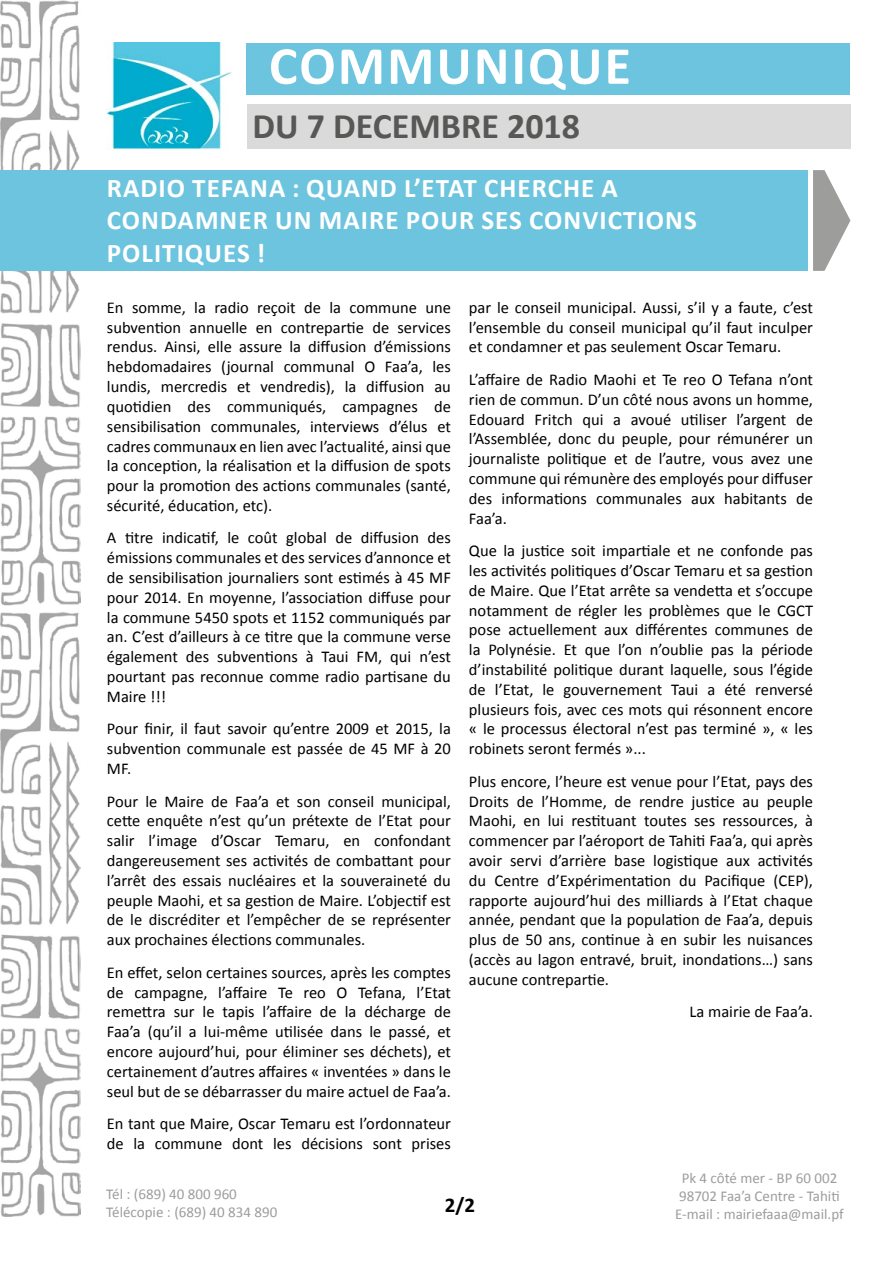
<style>
.page{position:relative;width:893px;height:1263px;background:#fff}
.page>*{position:absolute;margin:0;border:0;box-sizing:border-box;transform-origin:0 0}
.t1{font:700 54px "Calibri";letter-spacing:.04em;color:#fff}
.t2{font:700 36px "Calibri";color:#575756}
.t3{font:700 27px/32.4px "Calibri";letter-spacing:.04em;color:#fff}
.t4{font:700 21px "Calibri";color:#000}
.t5{font:16.5px/19.8px "Calibri";color:#000;text-align:justify}
.t6{font:15px/18px "Calibri";color:#9d9d9c}
</style>
<div class="page">
<img style="left:0;top:0;width:81px;height:1217px">
<div style="left:247px;top:43px;width:603px;height:52px;background:#6dc4de"></div>
<div style="left:0;top:170px;width:808px;height:101px;background:#6dc4de"></div>
<img style="left:106px;top:43px;width:126px;height:107px">
<div style="left:247px;top:104px;width:603px;height:45px;background:#dadada"></div>
<svg style="left:813px;top:170px;width:37px;height:101px"></svg>
<h1 class="t1" style="left:269px;top:31px;width:363px">COMMUNIQUE</h1>
<h2 class="t2" style="left:252px;top:103px;width:329px">DU 7 DECEMBRE 2018</h2>
<h3 class="t3" style="left:107px;top:172px;width:591px">RADIO TEFANA : QUAND L’ETAT CHERCHE A<br>CONDAMNER UN MAIRE POUR SES CONVICTIONS<br>POLITIQUES !</h3>
<p class="t5" style="left:107px;top:298px;width:346px">En somme, la radio reçoit de la commune une subvention annuelle en contrepartie de services rendus. Ainsi, elle assure la diffusion d’émissions hebdomadaires (journal communal O Faa’a, les lundis, mercredis et vendredis), la diffusion au quotidien des communiqués, campagnes de sensibilisation communales, interviews d’élus et cadres communaux en lien avec l’actualité, ainsi que la conception, la réalisation et la diffusion de spots pour la promotion des actions communales (santé, sécurité, éducation, etc).</p>
<p class="t5" style="left:107px;top:528px;width:346px">A titre indicatif, le coût global de diffusion des émissions communales et des services d’annonce et de sensibilisation journaliers sont estimés à 45 MF pour 2014. En moyenne, l’association diffuse pour la commune 5450 spots et 1152 communiqués par an. C’est d’ailleurs à ce titre que la commune verse également des subventions à Taui FM, qui n’est pourtant pas reconnue comme radio partisane du Maire !!!</p>
<p class="t5" style="left:107px;top:719px;width:346px">Pour finir, il faut savoir qu’entre 2009 et 2015, la subvention communale est passée de 45 MF à 20<br>MF.</p>
<p class="t5" style="left:107px;top:791px;width:346px">Pour le Maire de Faa’a et son conseil municipal, cette enquête n’est qu’un prétexte de l’Etat pour salir l’image d’Oscar Temaru, en confondant dangereusement ses activités de combattant pour l’arrêt des essais nucléaires et la souveraineté du peuple Maohi, et sa gestion de Maire. L’objectif est de le discréditer et l’empêcher de se représenter aux prochaines élections communales.</p>
<p class="t5" style="left:107px;top:962px;width:346px">En effet, selon certaines sources, après les comptes de campagne, l’affaire Te reo O Tefana, l’Etat remettra sur le tapis l’affaire de la décharge de Faa’a (qu’il a lui-même utilisée dans le passé, et encore aujourd’hui, pour éliminer ses déchets), et certainement d’autres affaires « inventées » dans le seul but de se débarrasser du maire actuel de Faa’a.</p>
<p class="t5" style="left:107px;top:1114px;width:346px">En tant que Maire, Oscar Temaru est l’ordonnateur de la commune dont les décisions sont prises</p>
<p class="t5" style="left:469px;top:298px;width:346px">par le conseil municipal. Aussi, s’il y a faute, c’est l’ensemble du conseil municipal qu’il faut inculper et condamner et pas seulement Oscar Temaru.</p>
<p class="t5" style="left:469px;top:370px;width:346px">L’affaire de Radio Maohi et Te reo O Tefana n’ont rien de commun. D’un côté nous avons un homme, Edouard Fritch qui a avoué utiliser l’argent de l’Assemblée, donc du peuple, pour rémunérer un journaliste politique et de l’autre, vous avez une commune qui rémunère des employés pour diffuser des informations communales aux habitants de Faa’a.</p>
<p class="t5" style="left:469px;top:541px;width:346px">Que la justice soit impartiale et ne confonde pas les activités politiques d’Oscar Temaru et sa gestion de Maire. Que l’Etat arrête sa vendetta et s’occupe notamment de régler les problèmes que le CGCT pose actuellement aux différentes communes de la Polynésie. Et que l’on n’oublie pas la période d’instabilité politique durant laquelle, sous l’égide de l’Etat, le gouvernement Taui a été renversé plusieurs fois, avec ces mots qui résonnent encore « le processus électoral n’est pas terminé », « les robinets seront fermés »...</p>
<p class="t5" style="left:469px;top:771px;width:346px">Plus encore, l’heure est venue pour l’Etat, pays des Droits de l’Homme, de rendre justice au peuple Maohi, en lui restituant toutes ses ressources, à commencer par l’aéroport de Tahiti Faa’a, qui après avoir servi d’arrière base logistique aux activités du Centre d’Expérimentation du Pacifique (CEP), rapporte aujourd’hui des milliards à l’Etat chaque année, pendant que la population de Faa’a, depuis plus de 50 ans, continue à en subir les nuisances (accès au lagon entravé, bruit, inondations…) sans aucune contrepartie.</p>
<p class="t5" style="left:690px;top:1002px;width:125px">La mairie de Faa’a.</p>
<p class="t6" style="left:106px;top:1185px;width:172px">Tél : (689) 40 800 960<br>Télécopie : (689) 40 834 890</p>
<p class="t4" style="left:445px;top:1191px;width:32px">2/2</p>
<p class="t6" style="left:675px;top:1169px;width:170px;text-align:center">Pk 4 côté mer - BP 60 002<br>98702 Faa’a Centre - Tahiti<br>E-mail : mairiefaaa@mail.pf</p>
</div>
